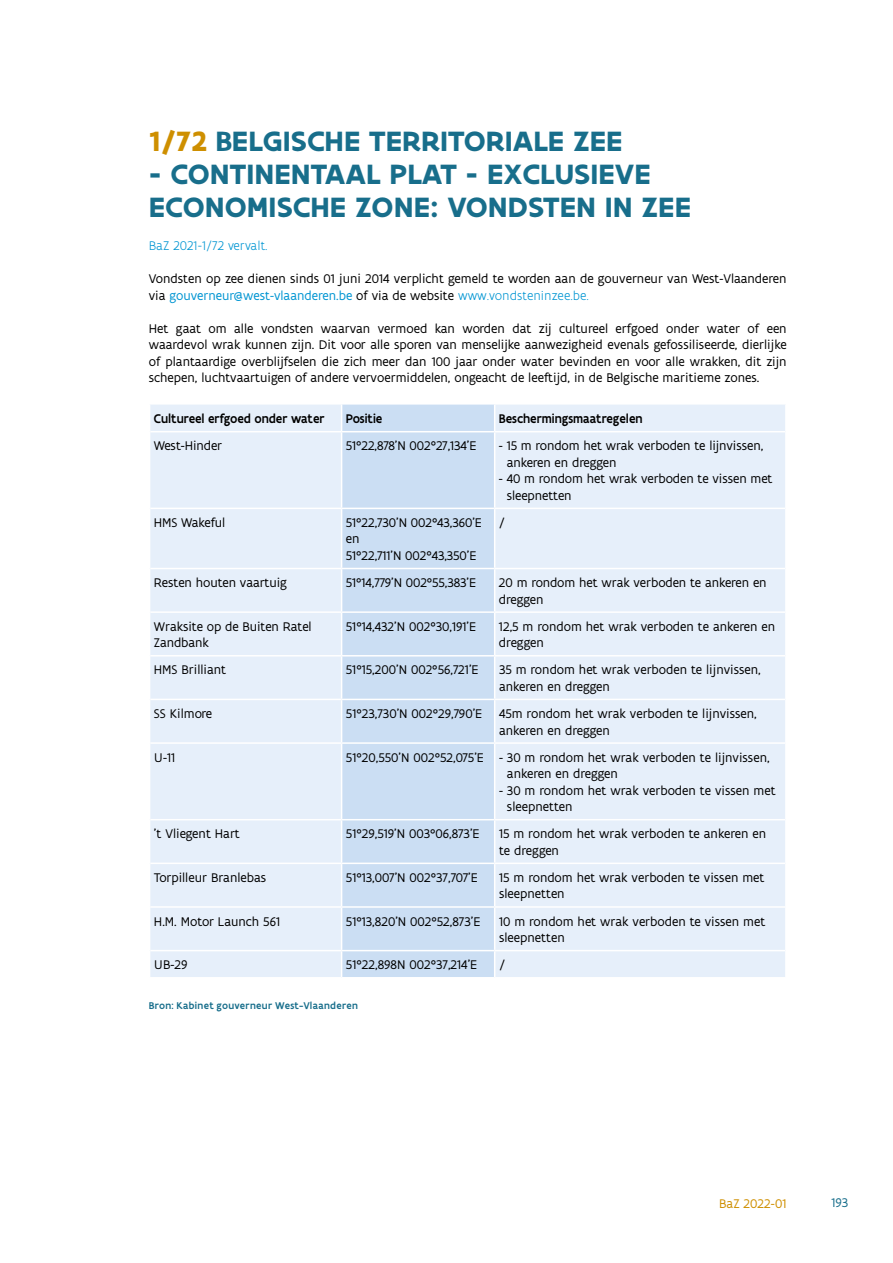
<style>
.page{position:relative;width:893px;height:1263px;background:#fff}
.page>*{position:absolute;margin:0;border:0;box-sizing:border-box;transform-origin:0 0}
.t1{font:700 30px/33px "Flanders Art Sans";color:#186e8b}
.t2{font:13.5px/16.5px "Flanders Art Sans";color:#000}
.t3{font:500 13.5px "Flanders Art Sans";color:#000;scale:.95 1}
.t4{font:300 13.5px "Flanders Art Sans";color:#0095d2}
.t5{font:13.5px "Flanders Art Sans";letter-spacing:.005em;color:#ce8f00}
.t6{font:13.5px "Flanders Art Sans";color:#186e8b}
.t7{font:500 10.5px "Flanders Art Sans";letter-spacing:.03em;color:#186e8b}
.s1{color:#ce8f00}
.s2{color:#0095d2}
.s3{font-weight:300;color:#0095d2}
</style>
<div class="page">
<div style="left:150px;top:405px;width:635px;height:572px;background:#e6effa"></div>
<div style="left:342px;top:405px;width:152px;height:572px;background:#cbdef3"></div>
<svg style="left:341px;top:405px;width:1px;height:26px"></svg>
<svg style="left:494px;top:405px;width:1px;height:26px"></svg>
<hr style="left:341px;top:432px;width:1px;height:76px;background:#fff">
<hr style="left:494px;top:432px;width:1px;height:76px;background:#fff">
<hr style="left:341px;top:509px;width:1px;height:59px;background:#fff">
<hr style="left:494px;top:509px;width:1px;height:59px;background:#fff">
<hr style="left:341px;top:569px;width:1px;height:42px;background:#fff">
<hr style="left:494px;top:569px;width:1px;height:42px;background:#fff">
<hr style="left:341px;top:613px;width:1px;height:42px;background:#fff">
<hr style="left:494px;top:613px;width:1px;height:42px;background:#fff">
<hr style="left:341px;top:656px;width:1px;height:43px;background:#fff">
<hr style="left:494px;top:656px;width:1px;height:43px;background:#fff">
<hr style="left:341px;top:700px;width:1px;height:42px;background:#fff">
<hr style="left:494px;top:700px;width:1px;height:42px;background:#fff">
<hr style="left:341px;top:744px;width:1px;height:75px;background:#fff">
<hr style="left:494px;top:744px;width:1px;height:75px;background:#fff">
<hr style="left:341px;top:820px;width:1px;height:42px;background:#fff">
<hr style="left:494px;top:820px;width:1px;height:42px;background:#fff">
<hr style="left:341px;top:864px;width:1px;height:42px;background:#fff">
<hr style="left:494px;top:864px;width:1px;height:42px;background:#fff">
<hr style="left:341px;top:908px;width:1px;height:42px;background:#fff">
<hr style="left:494px;top:908px;width:1px;height:42px;background:#fff">
<svg style="left:341px;top:951px;width:1px;height:26px"></svg>
<svg style="left:494px;top:951px;width:1px;height:26px"></svg>
<hr style="left:150px;top:431px;width:192px;height:1px;background:#fff">
<hr style="left:342px;top:431px;width:153px;height:1px;background:#fff">
<hr style="left:495px;top:431px;width:290px;height:1px;background:#fff">
<hr style="left:150px;top:508px;width:192px;height:1px;background:#fff">
<hr style="left:342px;top:508px;width:153px;height:1px;background:#fff">
<hr style="left:495px;top:508px;width:290px;height:1px;background:#fff">
<hr style="left:150px;top:568px;width:192px;height:1px;background:#fff">
<hr style="left:342px;top:568px;width:153px;height:1px;background:#fff">
<hr style="left:495px;top:568px;width:290px;height:1px;background:#fff">
<hr style="left:150px;top:611px;width:192px;height:2px;background:#fff">
<hr style="left:342px;top:611px;width:153px;height:2px;background:#fff">
<hr style="left:495px;top:611px;width:290px;height:2px;background:#fff">
<hr style="left:150px;top:655px;width:192px;height:1px;background:#fff">
<hr style="left:342px;top:655px;width:153px;height:1px;background:#fff">
<hr style="left:495px;top:655px;width:290px;height:1px;background:#fff">
<hr style="left:150px;top:699px;width:192px;height:1px;background:#fff">
<hr style="left:342px;top:699px;width:153px;height:1px;background:#fff">
<hr style="left:495px;top:699px;width:290px;height:1px;background:#fff">
<hr style="left:150px;top:742px;width:192px;height:2px;background:#fff">
<hr style="left:342px;top:742px;width:153px;height:2px;background:#fff">
<hr style="left:495px;top:742px;width:290px;height:2px;background:#fff">
<hr style="left:150px;top:819px;width:192px;height:1px;background:#fff">
<hr style="left:342px;top:819px;width:153px;height:1px;background:#fff">
<hr style="left:495px;top:819px;width:290px;height:1px;background:#fff">
<hr style="left:150px;top:862px;width:192px;height:2px;background:#fff">
<hr style="left:342px;top:862px;width:153px;height:2px;background:#fff">
<hr style="left:495px;top:862px;width:290px;height:2px;background:#fff">
<hr style="left:150px;top:906px;width:192px;height:2px;background:#fff">
<hr style="left:342px;top:906px;width:153px;height:2px;background:#fff">
<hr style="left:495px;top:906px;width:290px;height:2px;background:#fff">
<hr style="left:150px;top:950px;width:192px;height:1px;background:#fff">
<hr style="left:342px;top:950px;width:153px;height:1px;background:#fff">
<hr style="left:495px;top:950px;width:290px;height:1px;background:#fff">
<h1 class="t1" style="left:149px;top:125px;width:475px"><span class="s1">1/72</span> BELGISCHE TERRITORIALE ZEE</h1>
<h1 class="t1" style="left:149px;top:158px;width:544px">- CONTINENTAAL PLAT - EXCLUSIEVE<br>ECONOMISCHE ZONE: VONDSTEN IN ZEE</h1>
<p class="t4" style="left:149px;top:238px;width:120px">BaZ 2021-1/72 vervalt.</p>
<p class="t2" style="left:149px;top:271px;width:639px">Vondsten op zee dienen sinds 01 juni 2014 verplicht gemeld te worden aan de gouverneur van West-Vlaanderen via <span class="s2">gouverneur@west-vlaanderen.be</span> of via de website <span class="s3">www.vondsteninzee.be.</span></p>
<p class="t2" style="left:149px;top:320px;width:639px;text-align:justify">Het gaat om alle vondsten waarvan vermoed kan worden dat zij cultureel erfgoed onder water of een waardevol wrak kunnen zijn. Dit voor alle sporen van menselijke aanwezigheid evenals gefossiliseerde, dierlijke of plantaardige overblijfselen die zich meer dan 100 jaar onder water bevinden en voor alle wrakken, dit zijn schepen, luchtvaartuigen of andere vervoermiddelen, ongeacht de leeftijd, in de Belgische maritieme zones.</p>
<p class="t3" style="left:154px;top:410px;width:181px">Cultureel erfgoed onder water</p>
<p class="t3" style="left:346px;top:410px;width:40px">Positie</p>
<p class="t3" style="left:499px;top:410px;width:153px">Beschermingsmaatregelen</p>
<p class="t2" style="left:154px;top:438px;width:70px">West-Hinder</p>
<p class="t2" style="left:346px;top:438px;width:132px">51°22,878’N 002°27,134’E</p>
<p class="t2" style="left:507px;top:438px;width:258px;text-indent:-8px">- 15 m rondom het wrak verboden te lijnvissen, ankeren en dreggen</p>
<p class="t2" style="left:507px;top:471px;width:267px;text-indent:-8px">- 40 m rondom het wrak verboden te vissen met sleepnetten</p>
<p class="t2" style="left:154px;top:514px;width:73px">HMS Wakeful</p>
<p class="t2" style="left:346px;top:514px;width:137px">51°22,730’N 002°43,360’E en<br>51°22,711’N 002°43,350’E</p>
<p class="t2" style="left:499px;top:514px;width:8px">/</p>
<p class="t2" style="left:154px;top:575px;width:135px">Resten houten vaartuig</p>
<p class="t2" style="left:346px;top:575px;width:131px">51°14,779'N 002°55,383’E</p>
<p class="t2" style="left:499px;top:575px;width:269px">20 m rondom het wrak verboden te ankeren en dreggen</p>
<p class="t2" style="left:154px;top:618px;width:159px">Wraksite op de Buiten Ratel<br>Zandbank</p>
<p class="t2" style="left:346px;top:618px;width:131px">51°14,432’N 002°30,191’E</p>
<p class="t2" style="left:499px;top:618px;width:278px">12,5 m rondom het wrak verboden te ankeren en dreggen</p>
<p class="t2" style="left:154px;top:662px;width:74px">HMS Brilliant</p>
<p class="t2" style="left:346px;top:662px;width:134px">51°15,200’N 002°56,721’E</p>
<p class="t2" style="left:499px;top:662px;width:263px">35 m rondom het wrak verboden te lijnvissen, ankeren en dreggen</p>
<p class="t2" style="left:154px;top:706px;width:60px">SS Kilmore</p>
<p class="t2" style="left:346px;top:706px;width:137px">51°23,730’N 002°29,790’E</p>
<p class="t2" style="left:499px;top:706px;width:259px">45m rondom het wrak verboden te lijnvissen, ankeren en dreggen</p>
<p class="t2" style="left:154px;top:749px;width:23px">U-11</p>
<p class="t2" style="left:507px;top:749px;width:264px;text-indent:-161px">51°20,550'N 002°52,075’E - 30 m rondom het wrak verboden te lijnvissen, ankeren en dreggen</p>
<p class="t2" style="left:507px;top:782px;width:270px;text-indent:-8px">- 30 m rondom het wrak verboden te vissen met sleepnetten</p>
<p class="t2" style="left:154px;top:826px;width:87px">’t Vliegent Hart</p>
<p class="t2" style="left:346px;top:826px;width:135px">51°29,519'N 003°06,873’E</p>
<p class="t2" style="left:499px;top:826px;width:268px">15 m rondom het wrak verboden te ankeren en te dreggen</p>
<p class="t2" style="left:154px;top:869px;width:114px">Torpilleur Branlebas</p>
<p class="t2" style="left:346px;top:869px;width:133px">51°13,007'N 002°37,707'E</p>
<p class="t2" style="left:499px;top:869px;width:267px">15 m rondom het wrak verboden te vissen met sleepnetten</p>
<p class="t2" style="left:154px;top:913px;width:128px">H.M. Motor Launch 561</p>
<p class="t2" style="left:346px;top:913px;width:135px">51°13,820'N 002°52,873'E</p>
<p class="t2" style="left:499px;top:913px;width:268px">10 m rondom het wrak verboden te vissen met sleepnetten</p>
<p class="t2" style="left:154px;top:957px;width:35px">UB-29</p>
<p class="t2" style="left:346px;top:957px;width:132px">51°22,898N 002°37,214’E</p>
<p class="t2" style="left:499px;top:957px;width:8px">/</p>
<p class="t7" style="left:149px;top:999px;width:211px">Bron: Kabinet gouverneur West-Vlaanderen</p>
<p class="t5" style="left:719px;top:1195px;width:69px">BaZ 2022-01</p>
<p class="t6" style="left:831px;top:1194px;width:18px">193</p>
</div>
